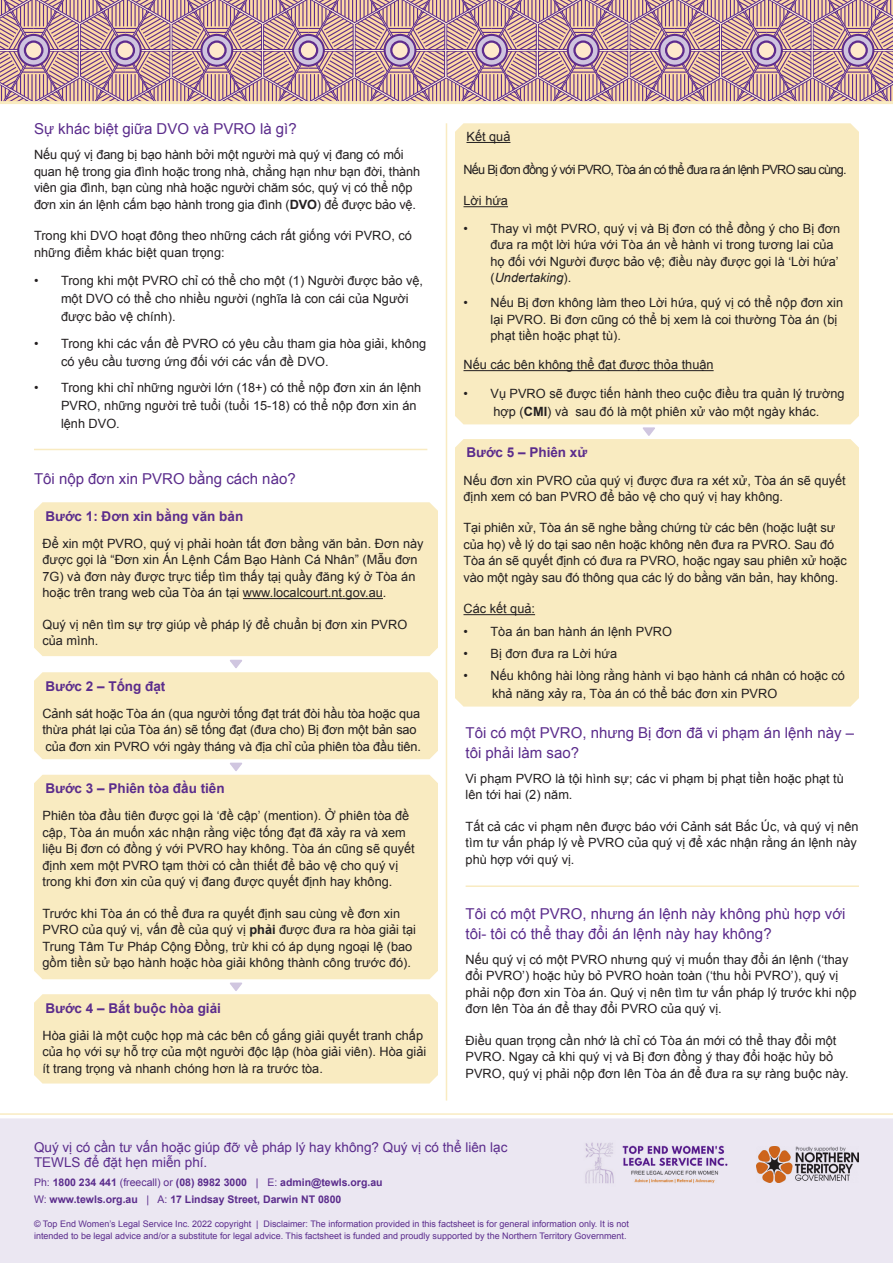
<style>
.page{position:relative;width:893px;height:1263px;background:#fff}
.page>*{position:absolute;margin:0;border:0;box-sizing:border-box;transform-origin:0 0}
.Heading_Level_2{font:15px/19.5px "Arial";color:#5b2c8c}
.Heading_Level_3{font:700 13.5px "Arial";color:#5b2c8c}
.Body{font:13.5px/15px "Arial";color:#5b2c8c}
.Body-2{font:12.75px/16.5px "Arial";color:#231f20}
.Body-3{font:12.75px "Arial";letter-spacing:-.06em;color:#231f20}
.Body-4{font:700 10.5px/16.5px "Arial";color:#5b2c8c}
.Body-5{font:9px/12px "Arial";color:#5b2c8c}
.s1{font-weight:700}
.s2{font-style:italic}
.s3{font-weight:400}
</style>
<div class="page">
<div style="left:34px;top:502px;width:404px;height:154px;background:#f9ebc1"></div>
<hr style="left:243px;top:598px;width:140px;height:1px;background:#231f20">
<div style="left:34px;top:775px;width:404px;height:204px;background:#f9ebc1"></div>
<div style="left:455px;top:439px;width:404px;height:268px;background:#f9ebc1"></div>
<hr style="left:463px;top:614px;width:72px;height:1px;background:#231f20">
<svg style="left:0;top:0;width:893px;height:101px;background:#c29ba0"></svg>
<hr style="left:0;top:101px;width:893px;height:3px;background:#f9ebc1">
<svg style="left:643px;top:427px;width:12px;height:9px"></svg>
<svg style="left:34px;top:659px;width:404px;height:112px"></svg>
<svg style="left:34px;top:982px;width:404px;height:101px;background:#f9edc8"></svg>
<hr style="left:34px;top:449px;width:393px;height:1px;background:#f9ebc1">
<hr style="left:466px;top:885px;width:393px;height:2px;background:#f9ebc1">
<div style="left:455px;top:123px;width:404px;height:301px;background:#f9ebc1"></div>
<hr style="left:466px;top:142px;width:44px;height:1px;background:#231f20">
<hr style="left:463px;top:206px;width:45px;height:1px;background:#231f20">
<hr style="left:463px;top:370px;width:251px;height:1px;background:#231f20">
<hr style="left:446px;top:123px;width:1px;height:977px;background:#f9ebc1">
<div style="left:0;top:1118px;width:893px;height:145px;background:#ebe7f2"></div>
<hr style="left:0;top:1113px;width:893px;height:2px;background:#f9ebc1">
<img style="left:756px;top:1146px;width:103px;height:37px">
<img style="left:585px;top:1142px;width:143px;height:42px">
<p class="Heading_Level_2" style="left:34px;top:119px;width:264px">Sự khác biệt giữa DVO và PVRO là gì?</p>
<p class="Body-2" style="left:34px;top:147px;width:388px">Nếu quý vị đang bị bạo hành bởi một người mà quý vị đang có mối quan hệ trong gia đình hoặc trong nhà, chẳng hạn như bạn đời, thành viên gia đình, bạn cùng nhà hoặc người chăm sóc, quý vị có thể nộp đơn xin án lệnh cấm bạo hành trong gia đình (<span class="s1">DVO</span>) để được bảo vệ.</p>
<p class="Body-2" style="left:34px;top:228px;width:379px">Trong khi DVO hoạt đông theo những cách rất giống với PVRO, có những điểm khác biệt quan trọng:</p>
<p class="Body-2" style="left:61px;top:272px;width:364px;line-height:18px;text-indent:-27px">• Trong khi một PVRO chỉ có thể cho một (1) Người được bảo vệ, một DVO có thể cho nhiều người (nghĩa là con cái của Người được bảo vệ chính).</p>
<p class="Body-2" style="left:61px;top:334px;width:367px;line-height:18px;text-indent:-27px">• Trong khi các vấn đề PVRO có yêu cầu tham gia hòa giải, không có yêu cầu tương ứng đối với các vấn đề DVO.</p>
<p class="Body-2" style="left:61px;top:379px;width:362px;line-height:18px;text-indent:-27px">• Trong khi chỉ những người lớn (18+) có thể nộp đơn xin án lệnh<br>PVRO, những người trẻ tuổi (tuổi 15-18) có thể nộp đơn xin án lệnh DVO.</p>
<p class="Heading_Level_2" style="left:34px;top:469px;width:263px">Tôi nộp đơn xin PVRO bằng cách nào?</p>
<p class="Heading_Level_3" style="left:46px;top:507px;width:199px">Bước 1: Đơn xin bằng văn bản</p>
<p class="Body-2" style="left:43px;top:535px;width:383px">Để xin một PVRO, quý vị phải hoàn tất đơn bằng văn bản. Đơn này được gọi là “Đơn xin Án Lệnh Cấm Bạo Hành Cá Nhân” (Mẫu đơn 7G) và đơn này được trực tiếp tìm thấy tạị quầy đăng ký ở Tòa án hoặc trên trang web của Tòa án tại www.localcourt.nt.gov.au.</p>
<p class="Body-2" style="left:43px;top:616px;width:366px">Quý vị nên tìm sự trợ giúp về pháp lý để chuẩn bị đơn xin PVRO của mình.</p>
<p class="Heading_Level_3" style="left:46px;top:677px;width:121px">Bước 2 – Tống đạt</p>
<p class="Body-2" style="left:43px;top:705px;width:380px">Cảnh sát hoặc Tòa án (qua người tống đạt trát đòi hầu tòa hoặc qua thừa phát lại của Tòa án) sẽ tống đạt (đưa cho) Bị đơn một bản sao của đơn xin PVRO với ngày tháng và địa chỉ của phiên tòa đầu tiên.</p>
<p class="Heading_Level_3" style="left:46px;top:779px;width:181px">Bước 3 – Phiên tòa đầu tiên</p>
<p class="Body-2" style="left:43px;top:808px;width:374px">Phiên tòa đầu tiên được gọi là ‘đề cập’ (mention). Ở phiên tòa đề cập, Tòa án muốn xác nhận rằng việc tống đạt đã xảy ra và xem liệu Bị đơn có đồng ý với PVRO hay không. Tòa án cũng sẽ quyết định xem một PVRO tạm thời có cần thiết để bảo vệ cho quý vị trong khi đơn xin của quý vị đang được quyết định hay không.</p>
<p class="Body-2" style="left:43px;top:905px;width:375px">Trước khi Tòa án có thể đưa ra quyết định sau cùng về đơn xin PVRO của quý vị, vấn đề của quý vị <span class="s1">phải</span> được đưa ra hòa giải tại Trung Tâm Tư Pháp Cộng Đồng, trừ khi có áp dụng ngoại lệ (bao gồm tiền sử bạo hành hoặc hòa giải không thành công trước đó).</p>
<p class="Heading_Level_3" style="left:46px;top:999px;width:177px">Bước 4 – Bắt buộc hòa giải</p>
<p class="Body-2" style="left:43px;top:1027px;width:385px">Hòa giải là một cuộc họp mà các bên cố gắng giải quyết tranh chấp của họ với sự hỗ trợ của một người độc lập (hòa giải viên). Hòa giải ít trang trọng và nhanh chóng hơn là ra trước tòa.</p>
<p class="Body-2" style="left:466px;top:129px;width:45px">Kết quả</p>
<p class="Body-3" style="left:463px;top:161px;width:385px">Nếu Bị đơn đồng ý với PVRO, Tòa án có thể đưa ra án lệnh PVRO sau cùng.</p>
<p class="Body-2" style="left:463px;top:193px;width:46px">Lời hứa</p>
<p class="Body-2" style="left:490px;top:220px;width:351px;text-indent:-27px">• Thay vì một PVRO, quý vị và Bị đơn có thể đồng ý cho Bị đơn đưa ra một lời hứa với Tòa án về hành vi trong tương lai của họ đối với Người được bảo vệ; điều này được gọi là ‘Lời hứa’ (<span class="s2">Undertaking</span>).</p>
<p class="Body-2" style="left:490px;top:294px;width:354px;text-indent:-27px">• Nếu Bị đơn không làm theo Lời hứa, quý vị có thể nộp đơn xin lại PVRO. Bi đơn cũng có thể bị xem là coi thường Tòa án (bị phạt tiền hoặc phạt tù).</p>
<p class="Body-2" style="left:463px;top:357px;width:252px">Nếu các bên không thể đạt được thỏa thuận</p>
<p class="Body-2" style="left:463px;top:385px;width:383px;line-height:18px;text-align:center">• Vụ PVRO sẽ được tiến hành theo cuộc điều tra quản lý trường hợp (<span class="s1">CMI</span>) và sau đó là một phiên xử vào một ngày khác.</p>
<p class="Heading_Level_3" style="left:466px;top:444px;width:122px">Bước 5 – Phiên xử</p>
<p class="Body-2" style="left:463px;top:472px;width:384px">Nếu đơn xin PVRO của quý vị được đưa ra xét xử, Tòa án sẽ quyết định xem có ban PVRO để bảo vệ cho quý vị hay không.</p>
<p class="Body-2" style="left:463px;top:520px;width:385px">Tại phiên xử, Tòa án sẽ nghe bằng chứng từ các bên (hoặc luật sư của họ) về lý do tại sao nên hoặc không nên đưa ra PVRO. Sau đó Tòa án sẽ quyết định có đưa ra PVRO, hoặc ngay sau phiên xử hoặc vào một ngày sau đó thông qua các lý do bằng văn bản, hay không.</p>
<p class="Body-2" style="left:463px;top:601px;width:73px">Các kết quả:</p>
<p class="Body-2" style="left:463px;top:623px;width:210px">• Tòa án ban hành án lệnh PVRO</p>
<p class="Body-2" style="left:463px;top:645px;width:155px">• Bị đơn đưa ra Lời hứa</p>
<p class="Body-2" style="left:492px;top:667px;width:354px;line-height:18px;text-indent:-28px">• Nếu không hài lòng rằng hành vi bạo hành cá nhân có hoặc có khả năng xảy ra, Tòa án có thể bác đơn xin PVRO</p>
<p class="Heading_Level_2" style="left:466px;top:723px;width:390px">Tôi có một PVRO, nhưng Bị đơn đã vi phạm án lệnh này – tôi phải làm sao?</p>
<p class="Body-2" style="left:466px;top:770px;width:380px">Vi phạm PVRO là tội hình sự; các vi phạm bị phạt tiền hoặc phạt tù lên tới hai (2) năm.</p>
<p class="Body-2" style="left:466px;top:818px;width:395px">Tất cả các vi phạm nên được báo với Cảnh sát Bắc Úc, và quý vị nên tìm tư vấn pháp lý về PVRO của quý vị để xác nhận rằng án lệnh này phù hợp với quý vị.</p>
<p class="Heading_Level_2" style="left:466px;top:904px;width:381px">Tôi có một PVRO, nhưng án lệnh này không phù hợp với tôi- tôi có thể thay đổi án lệnh này hay không?</p>
<p class="Body-2" style="left:466px;top:951px;width:392px">Nếu quý vị có một PVRO nhưng quý vị muốn thay đổi án lệnh (‘thay đổi PVRO’) hoặc hủy bỏ PVRO hoàn toàn (‘thu hồi PVRO’), quý vị phải nộp đơn xin Tòa án. Quý vị nên tìm tư vấn pháp lý trước khi nộp đơn lên Tòa án để thay đổi PVRO của quý vị.</p>
<p class="Body-2" style="left:466px;top:1032px;width:384px">Điều quan trọng cần nhớ là chỉ có Tòa án mới có thể thay đổi một<br>PVRO. Ngay cả khi quý vị và Bị đơn đồng ý thay đổi hoặc hủy bỏ<br>PVRO, quý vị phải nộp đơn lên Tòa án để đưa ra sự ràng buộc này.</p>
<p class="Body" style="left:34px;top:1140px;width:475px">Quý vị có cần tư vấn hoặc giúp đỡ về pháp lý hay không? Quý vị có thể liên lạc<br>TEWLS để đặt hẹn miễn phí.</p>
<p class="Body-4" style="left:34px;top:1174px;width:350px"><span class="s3">Ph:</span> 1800 234 441 <span class="s3">(freecall) or</span> (08) 8982 3000 <span class="s3">| E:</span> admin@tewls.org.au<br><span class="s3">W:</span> www.tewls.org.au <span class="s3">| A:</span> 17 Lindsay Street, Darwin NT 0800</p>
<p class="Body-5" style="left:34px;top:1218px;width:596px">© Top End Women’s Legal Service Inc. 2022 copyright | Disclaimer: The information provided in this factsheet is for general information only. It is not intended to be legal advice and/or a substitute for legal advice. This factsheet is funded and proudly supported by the Northern Territory Government.</p>
</div>
